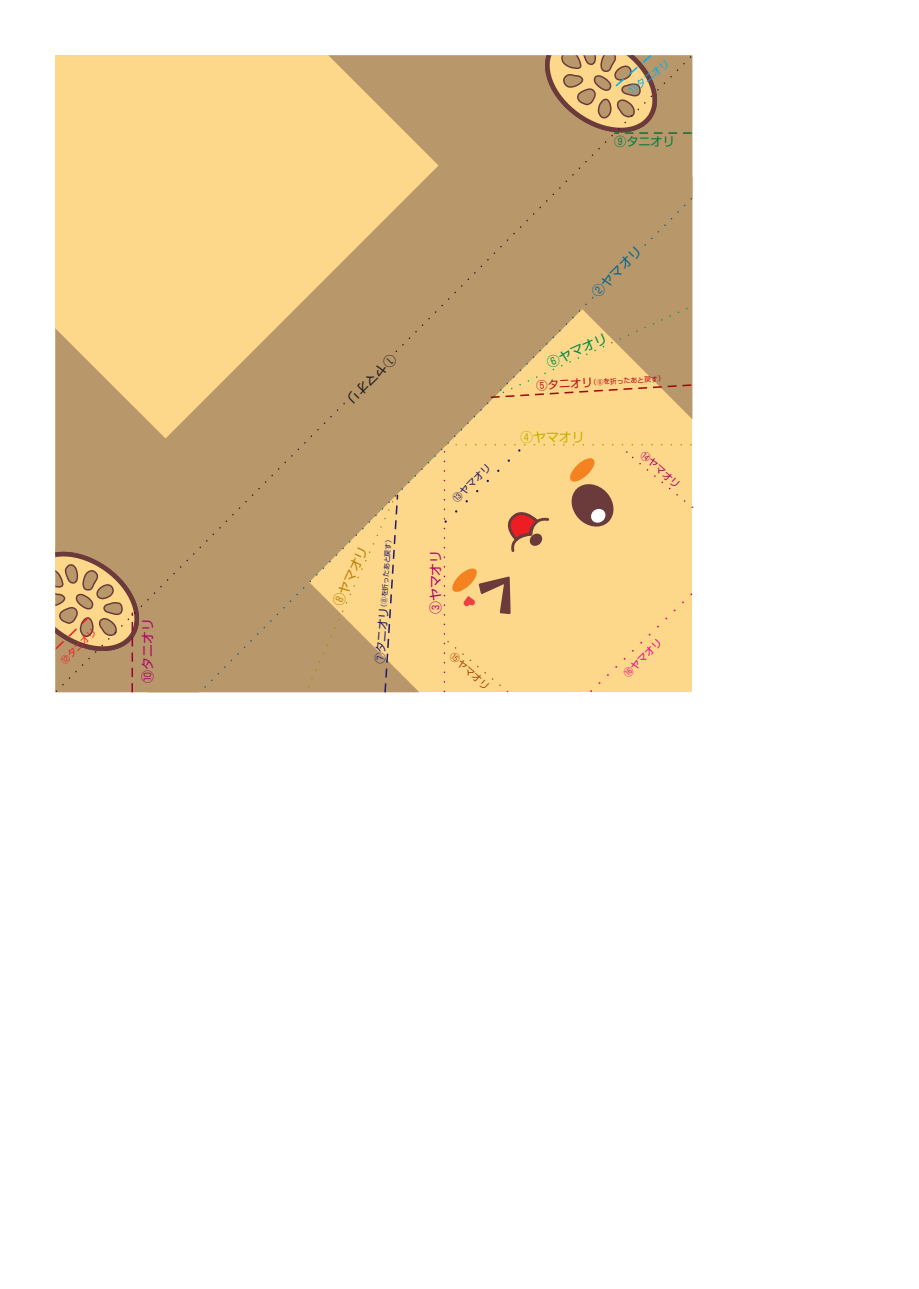
<style>
.page{position:relative;width:919px;height:1289px;background:#fff}
.page>*{position:absolute;margin:0;border:0;box-sizing:border-box;transform-origin:0 0}
.t1{font:12.9px "Shin Go Pro";color:#b0016a}
.t2{font:12.9px "Shin Go Pro";color:#231f20}
.t3{font:12.9px "Shin Go Pro";color:#006991}
.t4{font:12.9px "Shin Go Pro";color:#c0b301}
.t5{font:12.9px "Shin Go Pro";color:#008a43}
.t6{font:12.9px "Shin Go Pro";color:#bb820a}
.t7{font:12.15px "Shin Go Pro";color:#007e3d}
.t8{font:11.4px "Shin Go Pro";color:#201c70}
.t9{font:9.9px "Shin Go Pro";color:#00aeef}
.t10{font:9.9px "Shin Go Pro";color:#201c70}
.t11{font:9.9px "Shin Go Pro";color:#b0016a}
.t12{font:9.9px "Shin Go Pro";color:#a14d0a}
.t13{font:9.9px "Shin Go Pro";color:#ed028c}
.t14{font:9.15px "Shin Go Pro";color:#ee1d23}
.t15{font:6.75px "Shin Go Pro";color:#b00d15}
.t16{font:6.75px "Shin Go Pro";color:#201c70}
.s1{font-size:11.4px}
</style>
<div class="page">
<svg style="left:55px;top:55px;width:638px;height:638px;background:#dfbb7c"></svg>
<svg style="left:203px;top:194px;width:490px;height:495px;background:#cdaa74"></svg>
<svg style="left:489px;top:244px;width:204px;height:155px;background:#c9a672"></svg>
<svg style="left:308px;top:493px;width:91px;height:200px;background:#d4b278"></svg>
<svg style="left:534px;top:55px;width:157px;height:84px;background:#c09d6d"></svg>
<svg style="left:55px;top:546px;width:89px;height:146px;background:#c19b6c"></svg>
<div style="left:141px;top:618px;width:13px;height:65px;background:#b8976b"></div>
<div style="left:442px;top:443px;width:252px;height:250px;background:#fed88a"></div>
<h3 class="t14" style="left:57px;top:656px;width:47px;rotate:-45deg">⑫タニオリ</h3>
<h1 class="t1" style="left:137px;top:683px;width:66px;rotate:-90deg">⑩タニオリ</h1>
<h3 class="t9" style="left:624px;top:86px;width:51px;rotate:-39deg">⑪タニオリ</h3>
<h2 class="t7" style="left:614px;top:131px;width:62px">⑨タニオリ</h2>
<h1 class="t2" style="left:401px;top:363px;width:66px;rotate:135deg">①ヤマオリ</h1>
<h1 class="t6" style="left:327px;top:600px;width:66px;rotate:-65deg">⑧ヤマオリ</h1>
<p class="t16" style="left:378px;top:610px;width:77px;rotate:-86deg">（⑧を折ったあと戻す）</p>
<h3 class="t8" style="left:370px;top:663px;width:58px;rotate:-86deg">⑦タニオリ</h3>
<h3 class="t10" style="left:448px;top:494px;width:51px;rotate:-45deg">⑬ヤマオリ</h3>
<h1 class="t1" style="left:425px;top:614px;width:66px;rotate:-90deg">③ヤマオリ</h1>
<h3 class="t12" style="left:456px;top:648px;width:51px;rotate:42deg">⑮ヤマオリ</h3>
<h1 class="t3" style="left:586px;top:287px;width:66px;rotate:-45deg">②ヤマオリ</h1>
<h1 class="t5" style="left:543px;top:353px;width:66px;rotate:-24deg">⑥ヤマオリ</h1>
<p class="t15" style="left:536px;top:380px;width:130px;rotate:-3deg"><span class="s1">⑤タニオリ</span>（⑥を折ったあと戻す）</p>
<h1 class="t4" style="left:520px;top:426px;width:66px">④ヤマオリ</h1>
<h3 class="t11" style="left:647px;top:447px;width:51px;rotate:42deg">⑭ヤマオリ</h3>
<h3 class="t13" style="left:619px;top:669px;width:51px;rotate:-45deg">⑯ヤマオリ</h3>
</div>
